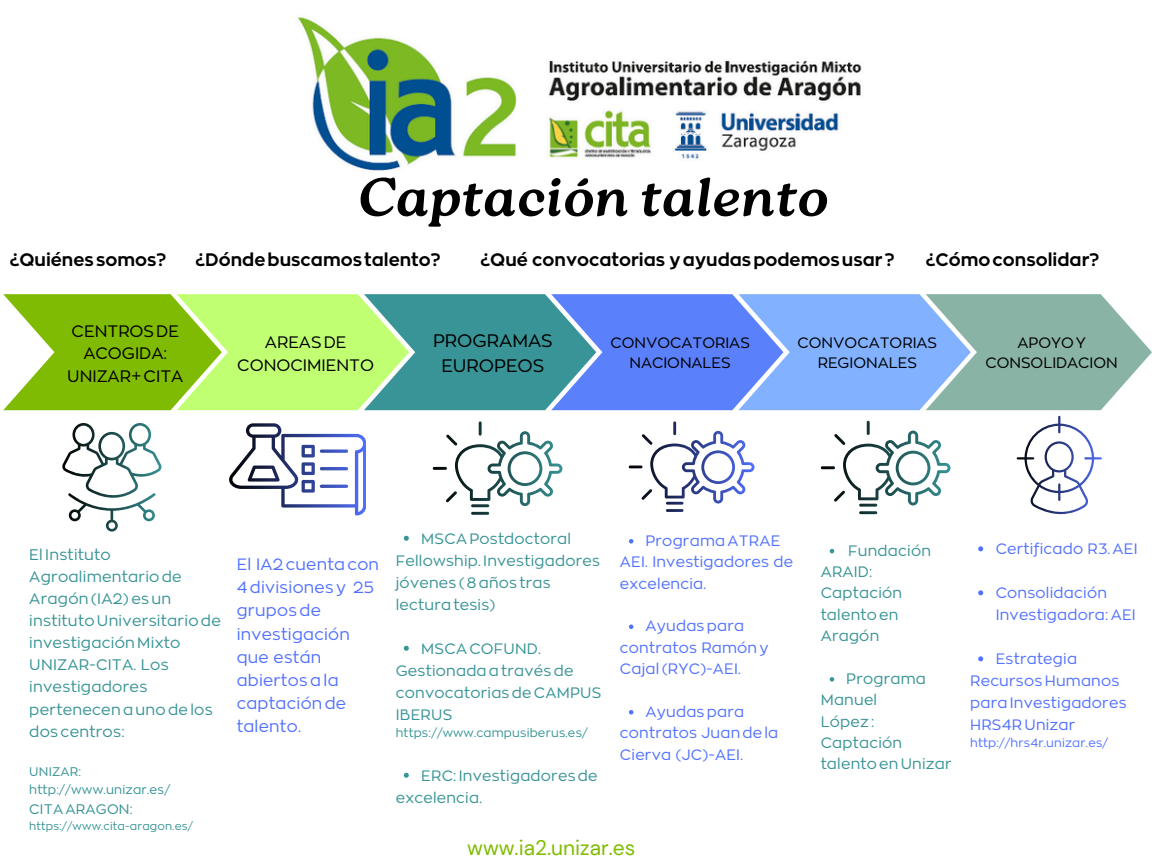
<style>
.page{position:relative;width:1152px;height:864px;background:#fff}
.page>*{position:absolute;margin:0;border:0;box-sizing:border-box;transform-origin:0 0}
.t1{font:italic 700 54px "Roca One";color:#000}
.t2{font:21px "DM Sans";color:#80bd00}
.t3{font:18px "RTL Corporative Bold";color:#000}
.t4{font:18px/24.8px "RTL Corporative Regular";color:#000;text-align:center}
.t5{font:16.5px/22.5px "RTL Corporative Regular";color:#000;text-align:center}
.t6{font:16.35px/23.2px "RTL Corporative Regular";letter-spacing:.015em;color:#5271ff}
.t7{font:15.15px/22px "RTL Corporative Regular";letter-spacing:.015em;color:#389496}
.t8{font:15px/22px "RTL Corporative Regular";letter-spacing:.015em;color:#389496}
.t9{font:15px/21.3px "RTL Corporative Regular";letter-spacing:.015em;color:#5271ff}
.t10{font:15px/20.2px "RTL Corporative Regular";color:#000;text-align:center}
.t11{font:13.8px "RTL Corporative Regular";letter-spacing:.015em;color:#389496}
.t12{font:12.45px/17.5px "RTL Corporative Regular";letter-spacing:.015em;color:#389496}
.t13{font:12px "RTL Corporative Regular";letter-spacing:.015em;color:#389496}
.t14{font:12px "RTL Corporative Regular";letter-spacing:.015em;color:#5271ff}
.t15{font:11.1px "RTL Corporative Regular";letter-spacing:.015em;color:#389496}
</style>
<div class="page">
<svg style="left:62px;top:423px;width:100px;height:109px"></svg>
<img style="left:298px;top:17px;width:564px;height:154px">
<svg style="left:404px;top:536px;width:5px;height:5px"></svg>
<svg style="left:404px;top:646px;width:5px;height:5px"></svg>
<svg style="left:404px;top:773px;width:5px;height:5px"></svg>
<svg style="left:629px;top:539px;width:4px;height:5px"></svg>
<svg style="left:629px;top:625px;width:4px;height:4px"></svg>
<svg style="left:629px;top:710px;width:4px;height:5px"></svg>
<svg style="left:978px;top:546px;width:5px;height:5px"></svg>
<svg style="left:978px;top:590px;width:5px;height:5px"></svg>
<svg style="left:978px;top:656px;width:5px;height:5px"></svg>
<svg style="left:229px;top:423px;width:137px;height:93px"></svg>
<svg style="left:433px;top:421px;width:129px;height:94px"></svg>
<svg style="left:629px;top:421px;width:126px;height:91px"></svg>
<svg style="left:1017px;top:416px;width:85px;height:99px"></svg>
<svg style="left:830px;top:549px;width:4px;height:4px"></svg>
<svg style="left:830px;top:677px;width:4px;height:5px"></svg>
<svg style="left:821px;top:421px;width:129px;height:93px"></svg>
<svg style="left:3px;top:294px;width:1149px;height:116px"></svg>
<p class="t1" style="left:358px;top:166px;width:473px">Captación talento</p>
<p class="t3" style="left:10px;top:248px;width:158px">¿Quiénessomos?</p>
<p class="t3" style="left:196px;top:248px;width:246px">¿Dóndebuscamostalento?</p>
<p class="t3" style="left:481px;top:248px;width:416px">¿Qué convocatorias yayudaspodemosusar?</p>
<p class="t3" style="left:926px;top:248px;width:175px">¿Cómoconsolidar?</p>
<p class="t5" style="left:67px;top:319px;width:118px">CENTROSDE<br>ACOGIDA:<br>UNIZAR+CITA</p>
<p class="t4" style="left:433px;top:327px;width:121px">PROGRAMAS<br>EUROPEOS</p>
<p class="t5" style="left:237px;top:330px;width:138px">AREASDE<br>CONOCIMIENTO</p>
<p class="t10" style="left:985px;top:332px;width:134px">APOYOY<br>CONSOLIDACION</p>
<p class="t10" style="left:610px;top:332px;width:141px">CONVOCATORIAS<br>NACIONALES</p>
<p class="t10" style="left:798px;top:332px;width:141px">CONVOCATORIAS<br>REGIONALES</p>
<h4 class="t7" style="left:29px;top:542px;width:193px">El Instituto<br>Agroalimentariode<br>Aragón(IA2)esun instituto Universitariode investigación Mixto<br>UNIZAR-CITA. Los investigadores pertenecenaunodelos dos centros:</h4>
<h4 class="t12" style="left:29px;top:762px;width:142px">UNIZAR: http://www.unizar.es/</h4>
<h4 class="t11" style="left:29px;top:800px;width:105px">CITA ARAGON:</h4>
<h4 class="t15" style="left:29px;top:818px;width:165px">https://www.cita-aragon.es/</h4>
<h3 class="t6" style="left:237px;top:551px;width:144px">El IA2cuentacon<br>4divisionesy 25 gruposde investigación que están abiertosala captaciónde talento.</h3>
<h3 class="t8" style="left:421px;top:526px;width:151px">MSCA Postdoctoral</h3>
<h3 class="t8" style="left:396px;top:548px;width:206px">Fellowship. Investigadores jóvenes (8años tras lecturatesis)</h3>
<h6 class="t8" style="left:421px;top:636px;width:121px">MSCA COFUND.</h6>
<h6 class="t8" style="left:396px;top:658px;width:207px">Gestionadaatravésde convocatoriasde CAMPUS<br>IBERUS</h6>
<h6 class="t13" style="left:396px;top:724px;width:193px">https://www.campusiberus.es/</h6>
<p class="t8" style="left:421px;top:763px;width:178px">ERC: Investigadoresde</p>
<p class="t8" style="left:396px;top:785px;width:88px">excelencia.</p>
<p class="t9" style="left:645px;top:529px;width:136px">Programa ATRAE</p>
<p class="t9" style="left:620px;top:550px;width:175px">AEI. Investigadores de excelencia.</p>
<p class="t9" style="left:645px;top:614px;width:100px">Ayudaspara</p>
<p class="t9" style="left:620px;top:636px;width:150px">contratos Ramóny<br>Cajal (RYC)-AEI.</p>
<p class="t9" style="left:645px;top:700px;width:100px">Ayudaspara</p>
<p class="t9" style="left:620px;top:721px;width:160px">contratos Juandela<br>Cierva (JC)-AEI.</p>
<p class="t2" style="left:467px;top:834px;width:170px">www.ia2.unizar.es</p>
<p class="t8" style="left:848px;top:538px;width:84px">Fundación</p>
<p class="t8" style="left:821px;top:560px;width:53px">ARAID:</p>
<p class="t8" style="left:821px;top:581px;width:83px;line-height:21.3px">Captación talentoen<br>Aragón</p>
<p class="t8" style="left:846px;top:666px;width:81px">Programa</p>
<p class="t8" style="left:821px;top:688px;width:58px">Manuel</p>
<p class="t8" style="left:821px;top:710px;width:132px;line-height:21.3px">López :<br>Captación talentoen Unizar</p>
<p class="t9" style="left:996px;top:537px;width:143px">Certificado R3. AEI</p>
<p class="t9" style="left:996px;top:581px;width:142px;line-height:22px">Consolidación<br>Investigadora: AEI</p>
<p class="t9" style="left:996px;top:647px;width:83px">Estrategia</p>
<p class="t9" style="left:970px;top:669px;width:158px;line-height:22px">Recursos Humanos paraInvestigadores<br>HRS4R Unizar</p>
<p class="t14" style="left:970px;top:735px;width:139px">http://hrs4r.unizar.es/</p>
</div>
